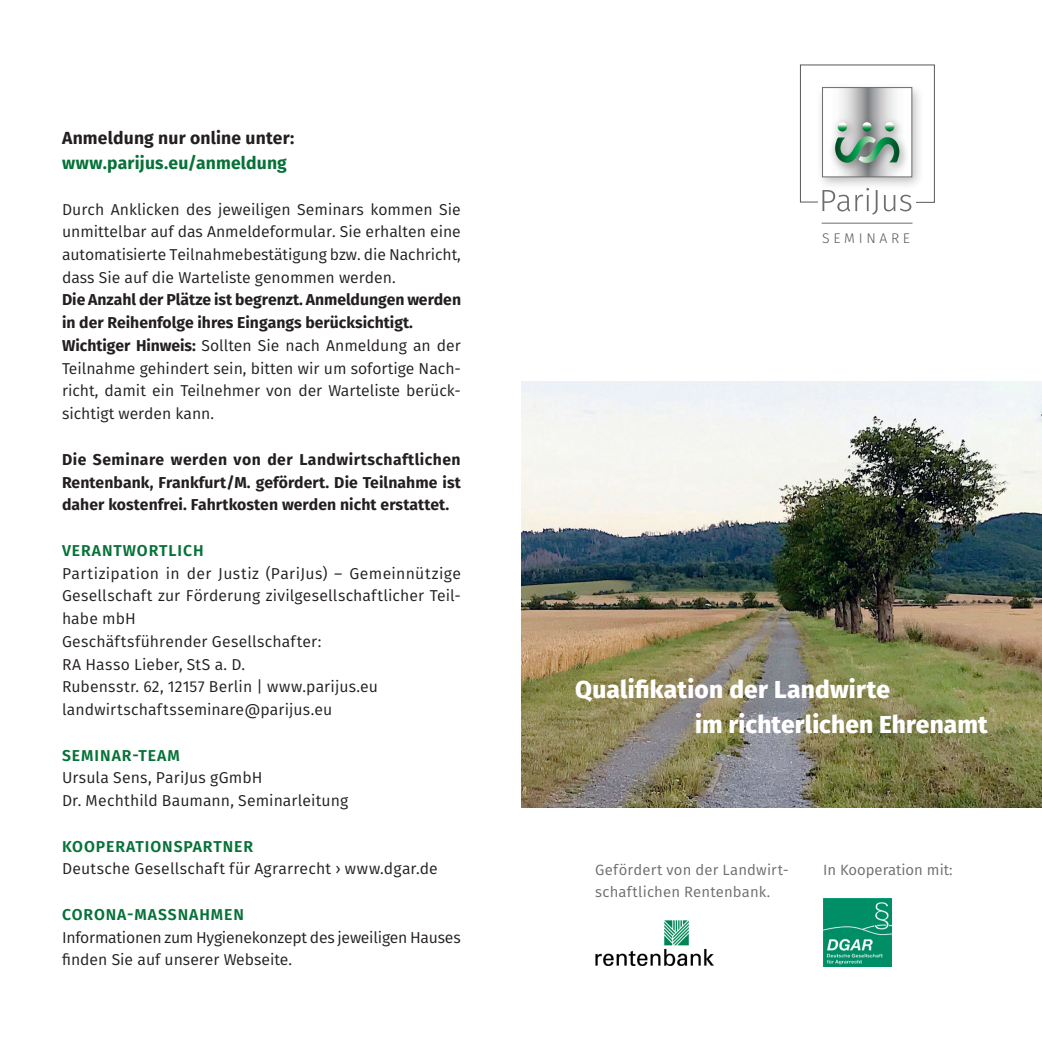
<style>
.page{position:relative;width:1042px;height:1042px;background:#fff}
.page>*{position:absolute;margin:0;border:0;box-sizing:border-box;transform-origin:0 0}
.t1{font:800 24.5px/35px "Fira Sans";letter-spacing:.005em;color:#fff}
.t2{font:700 17.5px "Fira Sans";letter-spacing:.01em;color:#231f20}
.t3{font:700 17.5px "Fira Sans";letter-spacing:.01em;color:#067138}
.t4{font:15.75px/22.8px "Fira Sans";color:#231f20}
.t5{font:700 15.75px/22.8px "Fira Sans";letter-spacing:.005em;color:#231f20;text-align:justify}
.t6{font:600 15.75px "Fira Sans";letter-spacing:.06em;color:#067138}
.t7{font:14.88px/22.1px "Fira Sans";letter-spacing:.01em;color:#6c6d70}
.t8{font:300 14px "Fira Sans";letter-spacing:.26em;color:#57585a}
.s1{font-weight:700}
</style>
<div class="page">
<img style="left:521px;top:382px;width:521px;height:425px">
<svg style="left:800px;top:65px;width:135px;height:150px"></svg>
<hr style="left:821px;top:223px;width:91px;height:1px;background:#6c6d70">
<img style="left:595px;top:920px;width:119px;height:45px">
<img style="left:823px;top:898px;width:69px;height:68px">
<p class="t2" style="left:62px;top:123px;width:234px">Anmeldung nur online unter:</p>
<p class="t3" style="left:62px;top:148px;width:226px">www.parijus.eu/anmeldung</p>
<p class="t4" style="left:62px;top:197px;width:400px;text-align:justify">Durch Anklicken des jeweiligen Seminars kommen Sie unmittelbar auf das Anmeldeformular. Sie erhalten eine automatisierte Teilnahmebestätigung bzw. die Nachricht, dass Sie auf die Warteliste genommen werden.</p>
<p class="t4" style="left:62px;top:288px;width:401px"><span class="s1">Die Anzahl der Plätze ist begrenzt. Anmeldungen werden in der Reihenfolge ihres Eingangs berücksichtigt.<br>Wichtiger Hinweis:</span> Sollten Sie nach Anmeldung an der Teilnahme gehindert sein, bitten wir um sofortige Nach&shy;richt, damit ein Teilnehmer von der Warteliste berück&shy;sichtigt werden kann.</p>
<p class="t5" style="left:62px;top:447px;width:400px">Die Seminare werden von der Landwirtschaftlichen Rentenbank, Frankfurt/M. gefördert. Die Teilnahme ist daher kostenfrei. Fahrtkosten werden nicht erstattet.</p>
<p class="t6" style="left:62px;top:537px;width:143px">VERANTWORTLICH</p>
<p class="t4" style="left:62px;top:561px;width:400px">Partizipation in der Justiz (PariJus) – Gemeinnützige Gesellschaft zur Förderung zivilgesellschaftlicher Teil&shy;habe mbH<br>Geschäftsführender Gesellschafter:<br>RA Hasso Lieber, StS a. D.<br>Rubensstr. 62, 12157 Berlin | www.parijus.eu landwirtschaftsseminare@parijus.eu</p>
<p class="t6" style="left:62px;top:742px;width:119px">SEMINAR-TEAM</p>
<p class="t4" style="left:62px;top:766px;width:288px">Ursula Sens, PariJus gGmbH<br>Dr. Mechthild Baumann, Seminarleitung</p>
<p class="t6" style="left:62px;top:833px;width:193px">KOOPERATIONSPARTNER</p>
<p class="t4" style="left:62px;top:857px;width:377px">Deutsche Gesellschaft für Agrarrecht › www.dgar.de</p>
<p class="t6" style="left:62px;top:901px;width:183px">CORONA-MASSNAHMEN</p>
<p class="t4" style="left:62px;top:925px;width:400px">Informationen zum Hygienekonzept des jeweiligen Hauses finden Sie auf unserer Webseite.</p>
<p class="t8" style="left:822px;top:228px;width:89px">SEMINARE</p>
<h1 class="t1" style="left:695px;top:669px;width:294px;text-indent:-120px">Qualifikation der Landwirte<br>im richterlichen Ehrenamt</h1>
<p class="t7" style="left:595px;top:858px;width:195px">Gefördert von der Landwirt&shy;schaftlichen Rentenbank.</p>
<p class="t7" style="left:823px;top:858px;width:131px">In Kooperation mit:</p>
</div>
